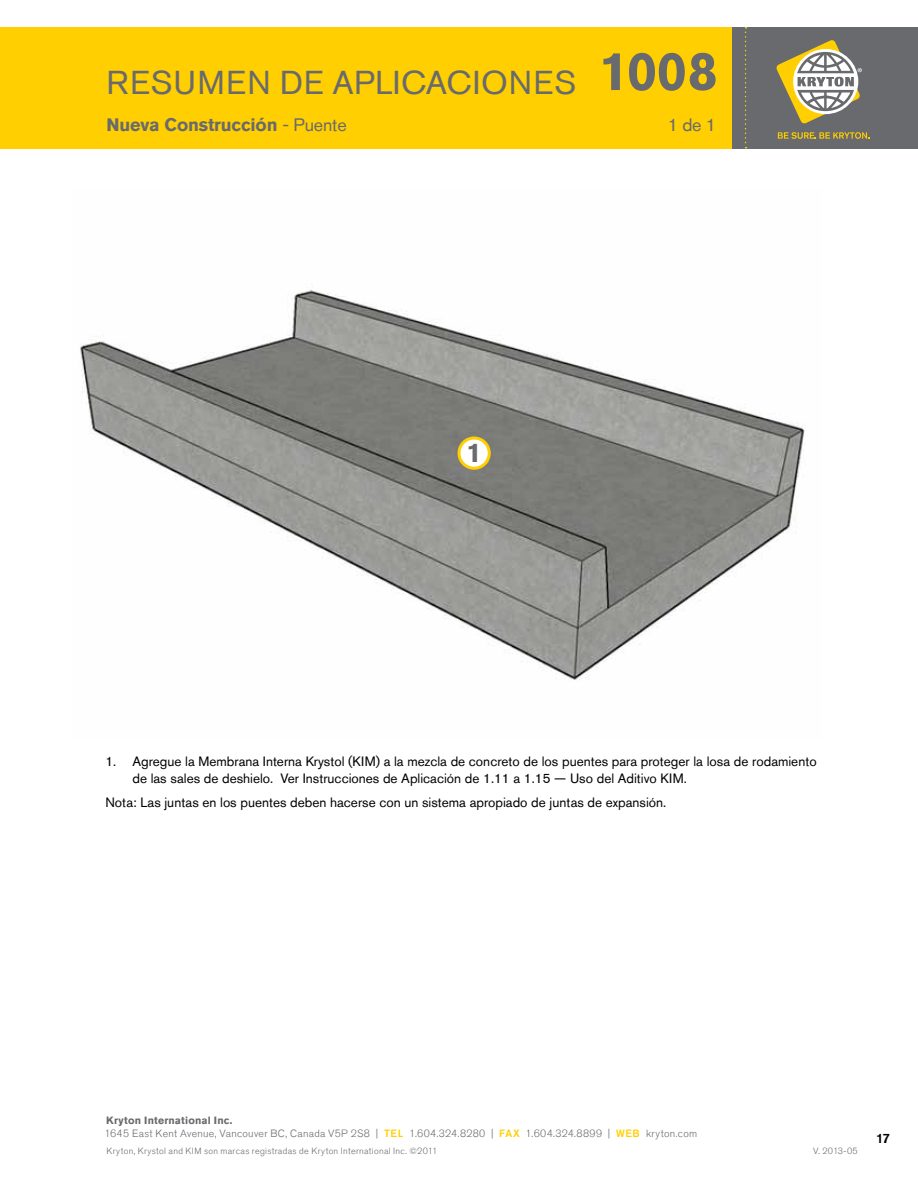
<style>
.page{position:relative;width:918px;height:1188px;background:#fff}
.page>*{position:absolute;margin:0;border:0;box-sizing:border-box;transform-origin:0 0}
.t1{font:700 54px "Akzidenz Grotesk Std";color:#696a6d}
.t2{font:33px "Akzidenz Grotesk Std";letter-spacing:.025em;color:#696a6d}
.t3{font:700 27px "Akzidenz Grotesk Std";color:#696a6d}
.t4{font:700 18px "Akzidenz Grotesk Std";letter-spacing:-.01em;color:#696a6d}
.t5{font:18px "Akzidenz Grotesk Std";color:#696a6d}
.t6{font:13.5px/16.5px "Akzidenz Grotesk Std";color:#000}
.t7{font:500 13.5px "Akzidenz Grotesk Std";color:#000}
.t8{font:300 10.5px "Akzidenz Grotesk Std";letter-spacing:.03em;color:#696a6d}
.t9{font:700 10.5px "Akzidenz Grotesk Std";letter-spacing:.015em;color:#696a6d}
.t10{font:300 9px "Akzidenz Grotesk Std";letter-spacing:.035em;color:#696a6d}
.s1{font-weight:400}
.s2{font-weight:500;color:#ffcf01}
</style>
<div class="page">
<div style="left:0;top:27px;width:918px;height:122px;background:#ffcf01"></div>
<div style="left:732px;top:27px;width:186px;height:122px;background:#696a6d"></div>
<svg style="left:745px;top:27px;width:2px;height:121px"></svg>
<svg style="left:778px;top:132px;width:91px;height:7px"></svg>
<svg style="left:776px;top:40px;width:86px;height:84px"></svg>
<img style="left:80px;top:289px;width:725px;height:391px">
<div style="left:459px;top:438px;width:30px;height:30px;background:#fff;border-radius:50%"></div>
<div style="left:458px;top:436px;width:33px;height:34px;border:3px solid #ffcf01;border-radius:50%"></div>
<h2 class="t2" style="left:106px;top:63px;width:471px">Resumen de Aplicaciones</h2>
<h3 class="t4" style="left:106px;top:114px;width:242px">Nueva Construcción <span class="s1">- Puente</span></h3>
<h1 class="t1" style="left:599px;top:40px;width:121px">1008</h1>
<h3 class="t5" style="left:668px;top:114px;width:50px">1 de 1</h3>
<h3 class="t3" style="left:467px;top:437px;width:17px">1</h3>
<p class="t6" style="left:132px;top:753px;width:686px;text-indent:-27px">1. Agregue la Membrana Interna Krystol (KIM) a la mezcla de concreto de los puentes para proteger la losa de rodamiento de las sales de deshielo. Ver Instrucciones de Aplicación de 1.11 a 1.15 — Uso del Aditivo KIM.</p>
<p class="t6" style="left:105px;top:794px;width:562px">Nota: Las juntas en los puentes deben hacerse con un sistema apropiado de juntas de expansión.</p>
<p class="t9" style="left:106px;top:1114px;width:128px">Kryton International Inc.</p>
<p class="t8" style="left:104px;top:1127px;width:594px">1645 East Kent Avenue, Vancouver BC, Canada V5P 2S8 | <span class="s2">TEL</span> 1.604.324.8280 | <span class="s2">FAX</span> 1.604.324.8899 | <span class="s2">WEB</span> kryton.com</p>
<p class="t10" style="left:107px;top:1145px;width:332px">Kryton, Krystol and KIM son marcas registradas de Kryton International Inc. ©2011</p>
<p class="t10" style="left:813px;top:1145px;width:46px">V. 2013-05</p>
<p class="t7" style="left:876px;top:1130px;width:16px">17</p>
</div>
